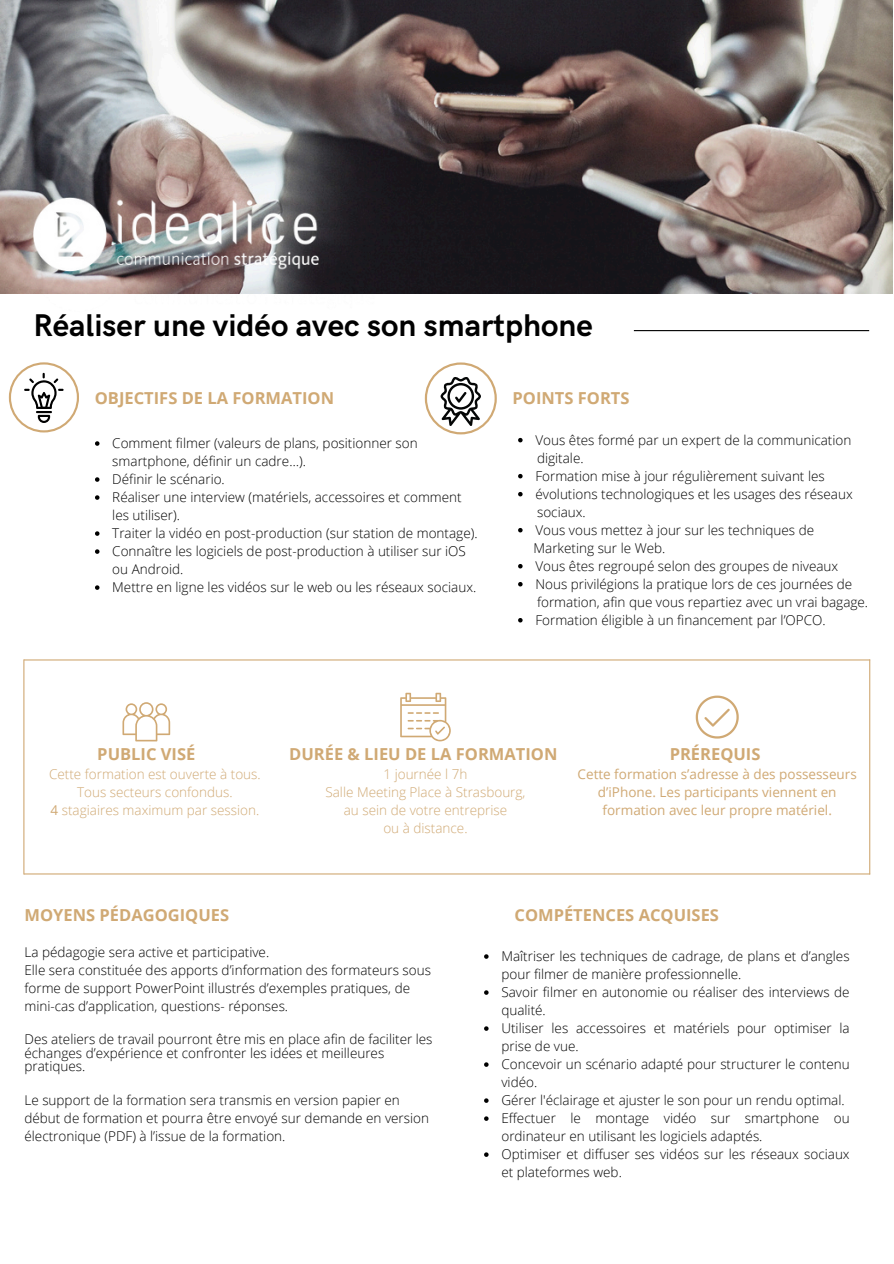
<style>
.page{position:relative;width:894px;height:1264px;background:#fff}
.page>*{position:absolute;margin:0;border:0;box-sizing:border-box;transform-origin:0 0}
.t1{font:700 31.5px "HK Grotesk";color:#000}
.t2{font:700 16.5px "Open Sans";color:#d0a974}
.t3{font:300 13.5px/18px "Open Sans";color:#000}
.t4{font:300 13.5px/18px "Open Sans";color:#d0a974;text-align:center}
.t5{font:13.5px/18px "Open Sans";color:#d0a974;text-align:center}
.s1{font-weight:400}
</style>
<div class="page">
<svg style="left:424px;top:362px;width:72px;height:72px"></svg>
<hr style="left:24px;top:659px;width:845px;height:1px;background:#d0a974">
<hr style="left:24px;top:873px;width:845px;height:1px;background:#d0a974">
<hr style="left:23px;top:659px;width:1px;height:215px;background:#d0a974">
<hr style="left:868px;top:659px;width:2px;height:215px;background:#d0a974">
<svg style="left:122px;top:702px;width:48px;height:39px"></svg>
<svg style="left:400px;top:692px;width:50px;height:49px"></svg>
<svg style="left:695px;top:695px;width:43px;height:43px"></svg>
<svg style="left:9px;top:362px;width:70px;height:70px"></svg>
<hr style="left:633px;top:330px;width:235px;height:1px;background:#000">
<img style="left:0;top:0;width:892px;height:294px">
<svg style="left:95px;top:441px;width:4px;height:5px"></svg>
<svg style="left:95px;top:477px;width:4px;height:5px"></svg>
<svg style="left:95px;top:495px;width:4px;height:5px"></svg>
<svg style="left:95px;top:531px;width:4px;height:5px"></svg>
<svg style="left:95px;top:549px;width:4px;height:5px"></svg>
<svg style="left:95px;top:585px;width:4px;height:5px"></svg>
<svg style="left:518px;top:438px;width:4px;height:4px"></svg>
<svg style="left:518px;top:474px;width:4px;height:4px"></svg>
<svg style="left:518px;top:492px;width:4px;height:4px"></svg>
<svg style="left:518px;top:528px;width:4px;height:4px"></svg>
<svg style="left:518px;top:564px;width:4px;height:4px"></svg>
<svg style="left:518px;top:582px;width:4px;height:4px"></svg>
<svg style="left:518px;top:618px;width:4px;height:4px"></svg>
<svg style="left:484px;top:954px;width:4px;height:4px"></svg>
<svg style="left:484px;top:990px;width:4px;height:4px"></svg>
<svg style="left:484px;top:1026px;width:4px;height:4px"></svg>
<svg style="left:484px;top:1062px;width:4px;height:4px"></svg>
<svg style="left:484px;top:1098px;width:4px;height:4px"></svg>
<svg style="left:484px;top:1116px;width:4px;height:4px"></svg>
<svg style="left:484px;top:1152px;width:4px;height:4px"></svg>
<img style="left:33px;top:198px;width:285px;height:74px">
<h1 class="t1" style="left:33px;top:302px;width:561px">Réaliser une vidéo avec son smartphone</h1>
<p class="t2" style="left:95px;top:386px;width:241px">OBJECTIFS DE LA FORMATION</p>
<p class="t3" style="left:112px;top:434px;width:367px">Comment filmer (valeurs de plans, positionner son smartphone, définir un cadre…).<br>Définir le scénario.<br>Réaliser une interview (matériels, accessoires et comment les utiliser).<br>Traiter la vidéo en post-production (sur station de montage).<br>Connaître les logiciels de post-production à utiliser sur iOS ou Android.<br>Mettre en ligne les vidéos sur le web ou les réseaux sociaux.</p>
<p class="t2" style="left:512px;top:386px;width:118px">POINTS FORTS</p>
<p class="t3" style="left:533px;top:430px;width:336px">Vous êtes formé par un expert de la communication digitale.<br>Formation mise à jour régulièrement suivant les évolutions technologiques et les usages des réseaux sociaux.<br>Vous vous mettez à jour sur les techniques de Marketing sur le Web.<br>Vous êtes regroupé selon des groupes de niveaux Nous privilégions la pratique lors de ces journées de formation, afin que vous repartiez avec un vrai bagage.<br>Formation éligible à un financement par l’OPCO.</p>
<p class="t2" style="left:97px;top:742px;width:99px">PUBLIC VISÉ</p>
<p class="t2" style="left:289px;top:742px;width:269px">DURÉE &amp; LIEU DE LA FORMATION</p>
<p class="t2" style="left:669px;top:742px;width:92px">PRÉREQUIS</p>
<p class="t4" style="left:49px;top:764px;width:213px">Cette formation est ouverte à tous.<br>Tous secteurs confondus.<br><span class="s1">4</span> stagiaires maximum par session.</p>
<p class="t4" style="left:325px;top:764px;width:201px">1 journée l 7h<br>Salle Meeting Place à Strasbourg, au sein de votre entreprise<br>ou à distance.</p>
<p class="t5" style="left:577px;top:765px;width:281px">Cette formation s’adresse à des possesseurs d’iPhone. Les participants viennent en formation avec leur propre matériel.</p>
<p class="t2" style="left:25px;top:903px;width:206px">MOYENS PÉDAGOGIQUES</p>
<p class="t2" style="left:514px;top:903px;width:206px">COMPÉTENCES ACQUISES</p>
<p class="t3" style="left:24px;top:942px;width:408px">La pédagogie sera active et participative.<br>Elle sera constituée des apports d’information des formateurs sous forme de support PowerPoint illustrés d’exemples pratiques, de mini-cas d’application, questions- réponses.</p>
<p class="t3" style="left:24px;top:1032px;width:409px;line-height:13.5px">Des ateliers de travail pourront être mis en place afin de faciliter les échanges d’expérience et confronter les idées et meilleures pratiques.</p>
<p class="t3" style="left:24px;top:1090px;width:406px">Le support de la formation sera transmis en version papier en début de formation et pourra être envoyé sur demande en version électronique (PDF) à l’issue de la formation.</p>
<p class="t3" style="left:501px;top:946px;width:349px">Maîtriser les techniques de cadrage, de plans et d’angles pour filmer de manière professionnelle.<br>Savoir filmer en autonomie ou réaliser des interviews de qualité.<br>Utiliser les accessoires et matériels pour optimiser la prise de vue.<br>Concevoir un scénario adapté pour structurer le contenu vidéo.<br>Gérer l'éclairage et ajuster le son pour un rendu optimal.<br>Effectuer le montage vidéo sur smartphone ou ordinateur en utilisant les logiciels adaptés.<br>Optimiser et diffuser ses vidéos sur les réseaux sociaux et plateformes web.</p>
</div>
